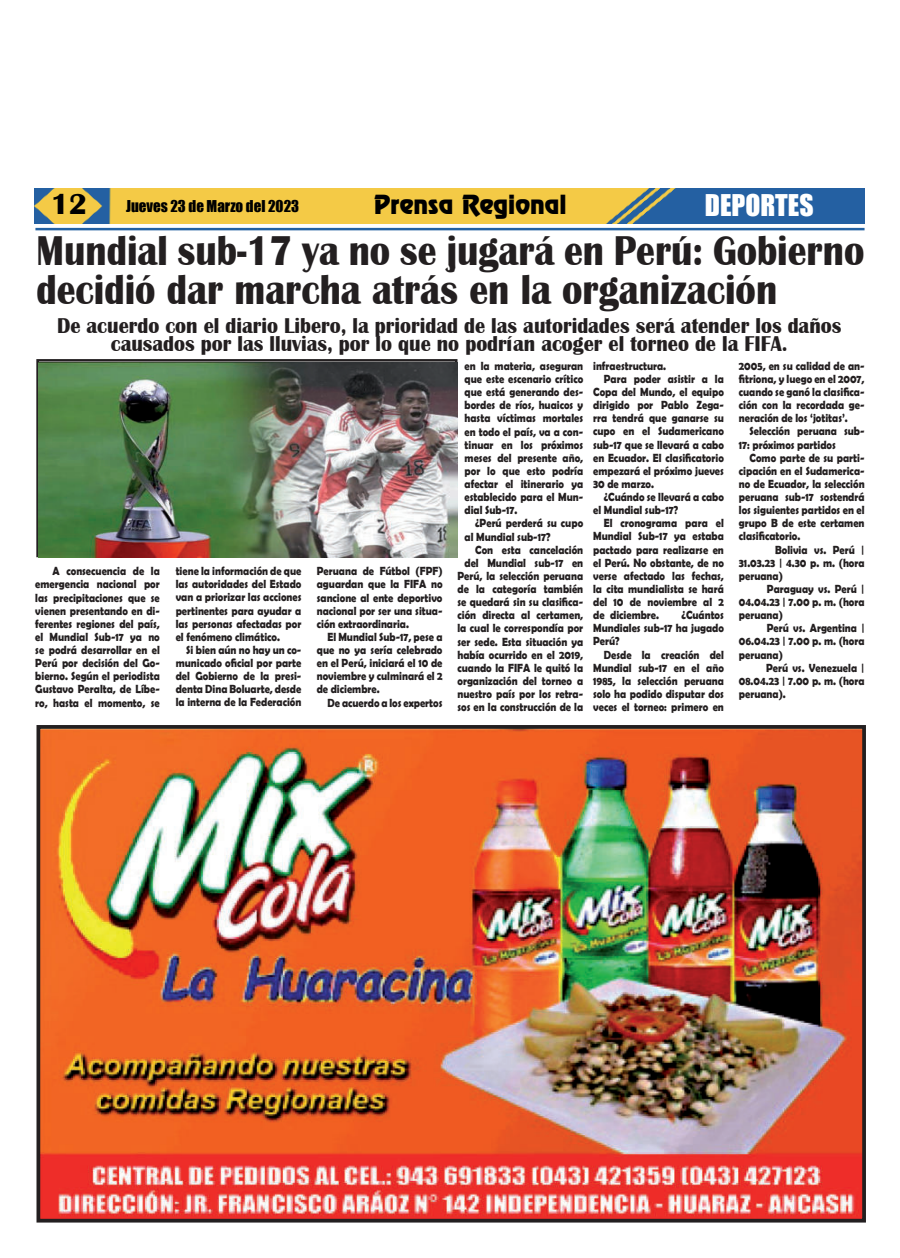
<style>
.page{position:relative;width:900px;height:1258px;background:#fff}
.page>*{position:absolute;margin:0;border:0;box-sizing:border-box;transform-origin:0 0}
.t1{font:700 42.88px/38.8px "Britannic";color:#231f20;scale:.88 1}
.t2{font:700 30px "Britannic";color:#000}
.t3{font:27.5px "Impact";color:#fff}
.t4{font:23.75px "Renfrew Normal";color:#000}
.t5{font:700 22px/18.8px "Britannic";color:#231f20;text-align:center;scale:.92 1}
.t6{font:15px "Impact";color:#000}
.t7{font:700 11.88px/13.1px "Berlin Sans FB Demi";color:#231f20;text-align:justify;scale:.88 1}
</style>
<div class="page">
<img style="left:35px;top:188px;width:830px;height:36px">
<hr style="left:35px;top:228px;width:830px;height:2px;background:#2361a2">
<div style="left:36px;top:359px;width:422px;height:198px;border:3px solid #231f20"></div>
<img style="left:42px;top:730px;width:819px;height:487px">
<div style="left:37px;top:725px;width:829px;height:497px;border:4px solid #231f20"></div>
<img style="left:39px;top:362px;width:418px;height:195px">
<h2 class="t2" style="left:51px;top:189px;width:38px">12</h2>
<p class="t6" style="left:126px;top:198px;width:175px">Jueves 23 de Marzo del 2023</p>
<h3 class="t4" style="left:374px;top:194px;width:194px">Prensa Regional</h3>
<h3 class="t3" style="left:705px;top:191px;width:110px">DEPORTES</h3>
<h1 class="t1" style="left:37px;top:232px;width:942px">Mundial sub-17 ya no se jugará en Perú: Gobierno decidió dar marcha atrás en la organización</h1>
<h3 class="t5" style="left:57px;top:316px;width:854px">De acuerdo con el diario Libero, la prioridad de las autoridades será atender los daños causados por las lluvias, por lo que no podrían acoger el torneo de la FIFA.</h3>
<p class="t7" style="left:176px;top:565px;width:144px">tiene la información de que las autoridades del Estado van a priorizar las acciones pertinentes para ayudar a las personas afectadas por el fenómeno climático.</p>
<p class="t7" style="left:176px;top:644px;width:144px;text-indent:11px">Si bien aún no hay un co&shy;municado oficial por parte del Gobierno de la presi&shy;denta Dina Boluarte, desde la interna de la Federación</p>
<p class="t7" style="left:35px;top:565px;width:143px;text-indent:17px">A consecuencia de la emergencia nacional por las precipitaciones que se vienen presentando en di&shy;ferentes regiones del país, el Mundial Sub-17 ya no se podrá desarrollar en el Perú por decisión del Go&shy;bierno. Según el periodista Gustavo Peralta, de Líbe&shy;ro, hasta el momento, se</p>
<p class="t7" style="left:317px;top:565px;width:144px">Peruana de Fútbol (FPF) aguardan que la FIFA no sancione al ente deportivo nacional por ser una situa&shy;ción extraordinaria.</p>
<p class="t7" style="left:317px;top:631px;width:144px;text-indent:11px">El Mundial Sub-17, pese a que no ya sería celebrado en el Perú, iniciará el 10 de noviembre y culminará el 2 de diciembre.</p>
<p class="t7" style="left:327px;top:696px;width:132px">De acuerdo a los expertos</p>
<p class="t7" style="left:465px;top:360px;width:136px">en la materia, aseguran que este escenario crítico que está generando des&shy;bordes de ríos, huaicos y hasta víctimas mortales en todo el país, va a con&shy;tinuar en los próximos meses del presente año, por lo que esto podría afectar el itinerario ya establecido para el Mun&shy;dial Sub-17.</p>
<p class="t7" style="left:465px;top:517px;width:136px;text-indent:11px">¿Perú perderá su cupo al Mundial sub-17?</p>
<p class="t7" style="left:458px;top:544px;width:144px;text-align:right">Con esta cancelación<br>del Mundial sub-17 en<br>Perú, la selección peruana de la categoría también se quedará sin su clasifica&shy;ción directa al certamen, la cual le correspondía por ser sede. Esta situación ya había ocurrido en el 2019, cuando la FIFA le quitó la organización del torneo a nuestro país por los retra&shy;sos en la construcción de la</p>
<p class="t7" style="left:593px;top:360px;width:85px">infraestructura.</p>
<p class="t7" style="left:604px;top:373px;width:138px">Para poder asistir a la</p>
<p class="t7" style="left:593px;top:386px;width:150px">Copa del Mundo, el equipo</p>
<p class="t7" style="left:593px;top:399px;width:150px">dirigido por Pablo Zega-</p>
<p class="t7" style="left:593px;top:412px;width:150px">rra tendrá que ganarse su</p>
<p class="t7" style="left:593px;top:425px;width:150px">cupo en el Sudamericano</p>
<p class="t7" style="left:593px;top:438px;width:150px">sub-17 que se llevará a cabo</p>
<p class="t7" style="left:593px;top:451px;width:150px">en Ecuador. El clasificatorio</p>
<p class="t7" style="left:593px;top:465px;width:150px">empezará el próximo jueves</p>
<p class="t7" style="left:593px;top:478px;width:71px">30 de marzo.</p>
<p class="t7" style="left:604px;top:491px;width:138px">¿Cuándo se llevará a cabo</p>
<p class="t7" style="left:593px;top:504px;width:98px">el Mundial sub-17?</p>
<p class="t7" style="left:604px;top:517px;width:138px">El cronograma para el</p>
<p class="t7" style="left:593px;top:530px;width:150px">Mundial Sub-17 ya estaba</p>
<p class="t7" style="left:593px;top:543px;width:150px">pactado para realizarse en</p>
<p class="t7" style="left:593px;top:557px;width:150px">el Perú. No obstante, de no</p>
<p class="t7" style="left:593px;top:570px;width:150px">verse afectado las fechas,</p>
<p class="t7" style="left:593px;top:583px;width:150px">la cita mundialista se hará</p>
<p class="t7" style="left:593px;top:596px;width:150px">del 10 de noviembre al 2</p>
<p class="t7" style="left:593px;top:609px;width:76px">de diciembre.</p>
<p class="t7" style="left:593px;top:609px;width:150px;text-indent:88px">¿Cuántos Mundiales sub-17 ha jugado Perú?</p>
<p class="t7" style="left:593px;top:648px;width:150px;text-indent:11px">Desde la creación del Mundial sub-17 en el año 1985, la selección peruana solo ha podido disputar dos veces el torneo: primero en</p>
<p class="t7" style="left:739px;top:360px;width:144px">2005, en su calidad de an&shy;fitriona, y luego en el 2007, cuando se ganó la clasifica&shy;ción con la recordada ge&shy;neración de los ‘jotitas’.</p>
<p class="t7" style="left:739px;top:425px;width:144px;text-indent:11px">Selección peruana sub-<br>17: próximos partidos</p>
<p class="t7" style="left:739px;top:452px;width:144px;text-indent:11px">Como parte de su parti&shy;cipación en el Sudamerica&shy;no de Ecuador, la selección peruana sub-17 sostendrá los siguientes partidos en el grupo B de este certamen clasificatorio.</p>
<p class="t7" style="left:739px;top:543px;width:144px;text-indent:36px">Bolivia vs. Perú | 31.03.23 | 4.30 p. m. (hora peruana)</p>
<p class="t7" style="left:739px;top:583px;width:144px;text-indent:28px">Paraguay vs. Perú | 04.04.23 | 7.00 p. m. (hora peruana)</p>
<p class="t7" style="left:739px;top:622px;width:144px;text-indent:28px">Perú vs. Argentina | 06.04.23 | 7.00 p. m. (hora peruana)</p>
<p class="t7" style="left:739px;top:661px;width:144px;text-indent:27px">Perú vs. Venezuela | 08.04.23 | 7.00 p. m. (hora peruana).</p>
</div>
